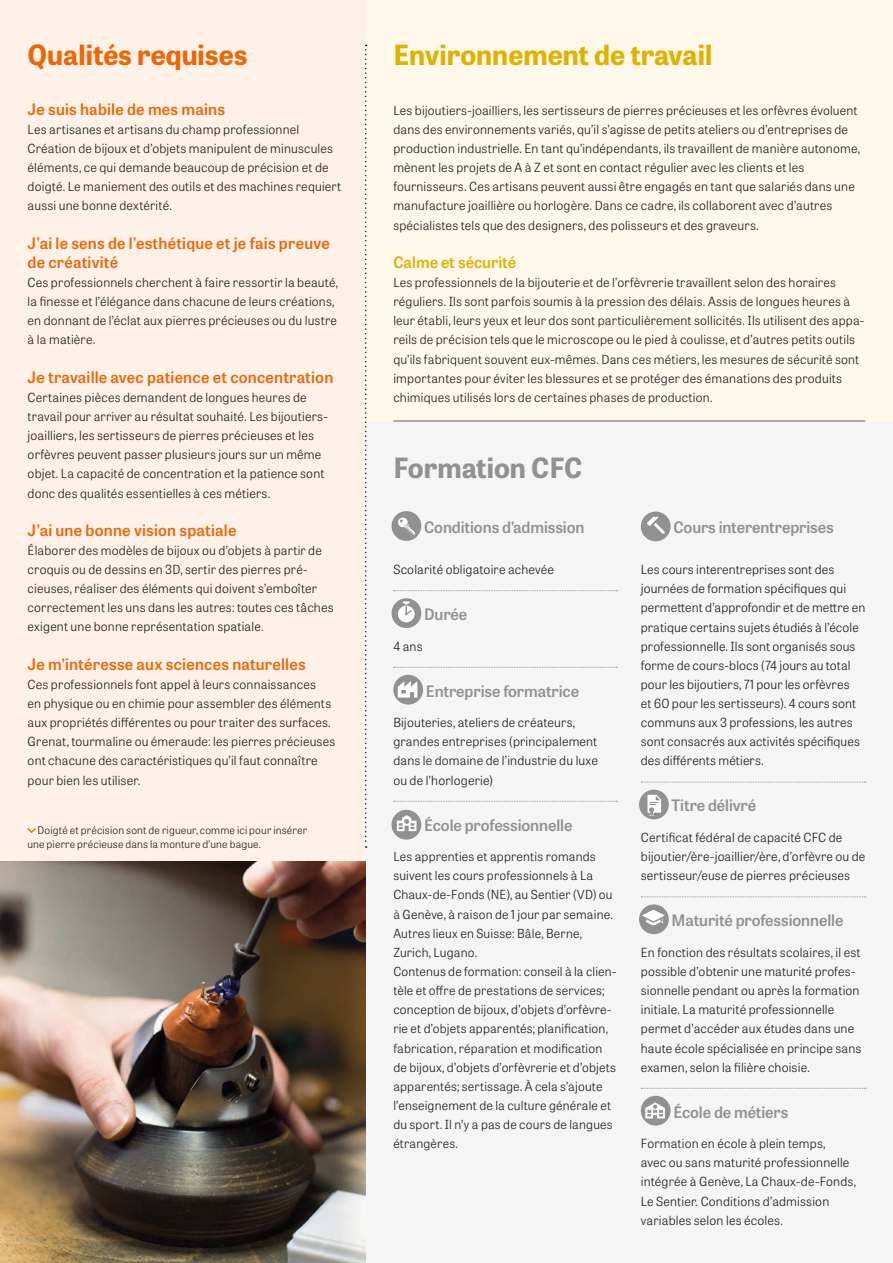
<style>
.page{position:relative;width:893px;height:1263px;background:#fff}
.page>*{position:absolute;margin:0;border:0;box-sizing:border-box;transform-origin:0 0}
.t1{font:700 27.75px "Tablet Gothic";color:#dfb200}
.t2{font:700 27.75px "Tablet Gothic";color:#ec6708}
.t3{font:700 27.75px "Tablet Gothic";color:#939090}
.t4{font:600 15.75px/19.2px "Tablet Gothic";letter-spacing:.015em;color:#ec6708}
.t5{font:600 15.75px "Tablet Gothic";letter-spacing:-.005em;color:#939090}
.t6{font:600 15.75px "Tablet Gothic";color:#dfb200}
.t7{font:300 12.6px/19.2px "Tablet Gothic";letter-spacing:.015em;color:#1d1d1b}
.t8{font:300 12.45px/19.2px "Tablet Gothic";letter-spacing:.015em;color:#1d1d1b}
.t9{font:300 10.5px/14.4px "Tablet Gothic";letter-spacing:.015em;color:#1d1d1b}
</style>
<div class="page">
<div style="left:366px;top:421px;width:527px;height:842px;background:#f5f5f5"></div>
<div style="left:0;top:0;width:366px;height:1263px;background:#fef2e8"></div>
<div style="left:366px;top:0;width:527px;height:421px;background:#fef8eb"></div>
<img style="left:0;top:861px;width:366px;height:402px">
<svg style="left:27px;top:828px;width:9px;height:5px"></svg>
<svg style="left:365px;top:45px;width:2px;height:803px"></svg>
<hr style="left:393px;top:420px;width:472px;height:2px;background:#939090">
<div style="left:391px;top:511px;width:30px;height:30px;background:#939090;border-radius:50%"></div>
<svg style="left:398px;top:517px;width:17px;height:18px"></svg>
<svg style="left:394px;top:590px;width:223px;height:1px"></svg>
<div style="left:391px;top:598px;width:30px;height:30px;background:#939090;border-radius:50%"></div>
<svg style="left:398px;top:601px;width:17px;height:21px"></svg>
<svg style="left:394px;top:667px;width:223px;height:1px"></svg>
<svg style="left:394px;top:801px;width:223px;height:1px"></svg>
<svg style="left:393px;top:675px;width:30px;height:29px"></svg>
<svg style="left:398px;top:681px;width:19px;height:16px"></svg>
<svg style="left:391px;top:810px;width:30px;height:29px"></svg>
<svg style="left:397px;top:815px;width:19px;height:16px"></svg>
<svg style="left:641px;top:782px;width:225px;height:1px"></svg>
<svg style="left:641px;top:896px;width:225px;height:1px"></svg>
<svg style="left:641px;top:1088px;width:225px;height:1px"></svg>
<div style="left:641px;top:511px;width:30px;height:30px;background:#939090;border-radius:50%"></div>
<svg style="left:647px;top:516px;width:18px;height:18px"></svg>
<div style="left:639px;top:790px;width:30px;height:29px;background:#939090;border-radius:50%"></div>
<svg style="left:647px;top:795px;width:14px;height:21px"></svg>
<div style="left:639px;top:904px;width:30px;height:30px;background:#939090;border-radius:50%"></div>
<svg style="left:642px;top:910px;width:23px;height:16px"></svg>
<div style="left:641px;top:1096px;width:30px;height:29px;background:#939090;border-radius:50%"></div>
<svg style="left:645px;top:1102px;width:20px;height:16px"></svg>
<h1 class="t2" style="left:28px;top:36px;width:221px">Qualités requises</h1>
<p class="t4" style="left:28px;top:99px;width:199px">Je suis habile de mes mains</p>
<p class="t7" style="left:28px;top:119px;width:315px">Les artisanes et artisans du champ professionnel Création de bijoux et d’objets manipulent de minuscules éléments, ce qui demande beaucoup de précision et de doigté. Le maniement des outils et des machines requiert aussi une bonne dextérité.</p>
<p class="t4" style="left:28px;top:233px;width:304px">J’ai le sens de l’esthétique et je fais preuve de créativité</p>
<p class="t7" style="left:28px;top:272px;width:312px">Ces professionnels cherchent à faire ressortir la beauté, la finesse et l’élégance dans chacune de leurs créations, en donnant de l’éclat aux pierres précieuses ou du lustre à la matière.</p>
<p class="t4" style="left:28px;top:367px;width:307px">Je travaille avec patience et concentration</p>
<p class="t7" style="left:28px;top:387px;width:302px">Certaines pièces demandent de longues heures de travail pour arriver au résultat souhaité. Les bijoutiers&shy;joailliers, les sertisseurs de pierres précieuses et les orfèvres peuvent passer plusieurs jours sur un même objet. La capacité de concentration et la patience sont donc des qualités essentielles à ces métiers.</p>
<p class="t4" style="left:28px;top:520px;width:210px">J’ai une bonne vision spatiale</p>
<p class="t7" style="left:28px;top:540px;width:308px">Élaborer des modèles de bijoux ou d’objets à partir de croquis ou de dessins en 3D, sertir des pierres pré&shy;cieuses, réaliser des éléments qui doivent s’emboîter correctement les uns dans les autres: toutes ces tâches exigent une bonne représentation spatiale.</p>
<p class="t4" style="left:28px;top:654px;width:280px">Je m’intéresse aux sciences naturelles</p>
<p class="t7" style="left:28px;top:674px;width:309px">Ces professionnels font appel à leurs connaissances<br>en physique ou en chimie pour assembler des éléments aux propriétés différentes ou pour traiter des surfaces.<br>Grenat, tourmaline ou émeraude: les pierres précieuses ont chacune des caractéristiques qu’il faut connaître pour bien les utiliser.</p>
<p class="t9" style="left:27px;top:823px;width:281px;text-indent:10px">Doigté et précision sont de rigueur, comme ici pour insérer une pierre précieuse dans la monture d’une bague.</p>
<h1 class="t1" style="left:393px;top:36px;width:321px">Environnement de travail</h1>
<p class="t7" style="left:393px;top:100px;width:468px">Les bijoutiers-joailliers, les sertisseurs de pierres précieuses et les orfèvres évoluent dans des environnements variés, qu’il s’agisse de petits ateliers ou d’entreprises de production industrielle. En tant qu’indépendants, ils travaillent de manière autonome, mènent les projets de A à Z et sont en contact régulier avec les clients et les fournisseurs. Ces artisans peuvent aussi être engagés en tant que salariés dans une manufacture joaillière ou horlogère. Dans ce cadre, ils collaborent avec d’autres spécialistes tels que des designers, des polisseurs et des graveurs.</p>
<p class="t6" style="left:393px;top:251px;width:124px">Calme et sécurité</p>
<p class="t7" style="left:393px;top:272px;width:472px">Les professionnels de la bijouterie et de l’orfèvrerie travaillent selon des horaires réguliers. Ils sont parfois soumis à la pression des délais. Assis de longues heures à leur établi, leurs yeux et leur dos sont particulièrement sollicités. Ils utilisent des appa&shy;reils de précision tels que le microscope ou le pied à coulisse, et d’autres petits outils qu’ils fabriquent souvent eux-mêmes. Dans ces métiers, les mesures de sécurité sont importantes pour éviter les blessures et se protéger des émanations des produits chimiques utilisés lors de certaines phases de production.</p>
<h1 class="t3" style="left:393px;top:449px;width:190px">Formation CFC</h1>
<p class="t5" style="left:424px;top:516px;width:162px">Conditions d’admission</p>
<p class="t7" style="left:393px;top:559px;width:162px">Scolarité obligatoire achevée</p>
<p class="t5" style="left:424px;top:603px;width:45px">Durée</p>
<p class="t7" style="left:393px;top:636px;width:31px">4 ans</p>
<p class="t5" style="left:426px;top:680px;width:155px">Entreprise formatrice</p>
<p class="t7" style="left:393px;top:712px;width:206px">Bijouteries, ateliers de créateurs, grandes entreprises (principalement dans le domaine de l’industrie du luxe ou de l’horlogerie)</p>
<p class="t5" style="left:424px;top:814px;width:150px">École professionnelle</p>
<p class="t8" style="left:393px;top:846px;width:225px">Les apprenties et apprentis romands suivent les cours professionnels à La Chaux-de-Fonds (NE), au Sentier (VD) ou à Genève, à raison de 1 jour par semaine.<br>Autres lieux en Suisse: Bâle, Berne, Zurich, Lugano.<br>Contenus de formation: conseil à la clien&shy;tèle et offre de prestations de services; conception de bijoux, d’objets d’orfèvre&shy;rie et d’objets apparentés; planification, fabrication, réparation et modification de bijoux, d’objets d’orfèvrerie et d’objets apparentés; sertissage. À cela s’ajoute l’enseignement de la culture générale et du sport. Il n’y a pas de cours de langues étrangères.</p>
<p class="t5" style="left:673px;top:516px;width:162px">Cours interentreprises</p>
<p class="t7" style="left:641px;top:559px;width:226px">Les cours interentreprises sont des journées de formation spécifiques qui permettent d’approfondir et de mettre en pratique certains sujets étudiés à l’école professionnelle. Ils sont organisés sous forme de cours-blocs (74 jours au total pour les bijoutiers, 71 pour les orfèvres<br>et 60 pour les sertisseurs). 4 cours sont communs aux 3 professions, les autres sont consacrés aux activités spécifiques des différents métiers.</p>
<p class="t5" style="left:672px;top:794px;width:86px">Titre délivré</p>
<p class="t7" style="left:641px;top:827px;width:226px">Certificat fédéral de capacité CFC de bijoutier/ère-joaillier/ère, d’orfèvre ou de sertisseur/euse de pierres précieuses</p>
<p class="t5" style="left:672px;top:909px;width:173px">Maturité professionnelle</p>
<p class="t7" style="left:641px;top:942px;width:222px">En fonction des résultats scolaires, il est possible d’obtenir une maturité profes&shy;sionnelle pendant ou après la formation initiale. La maturité professionnelle permet d’accéder aux études dans une haute école spécialisée en principe sans examen, selon la filière choisie.</p>
<p class="t5" style="left:673px;top:1101px;width:116px">École de métiers</p>
<p class="t7" style="left:641px;top:1133px;width:217px">Formation en école à plein temps,<br>avec ou sans maturité professionnelle intégrée à Genève, La Chaux-de-Fonds, Le Sentier. Conditions d’admission variables selon les écoles.</p>
</div>
